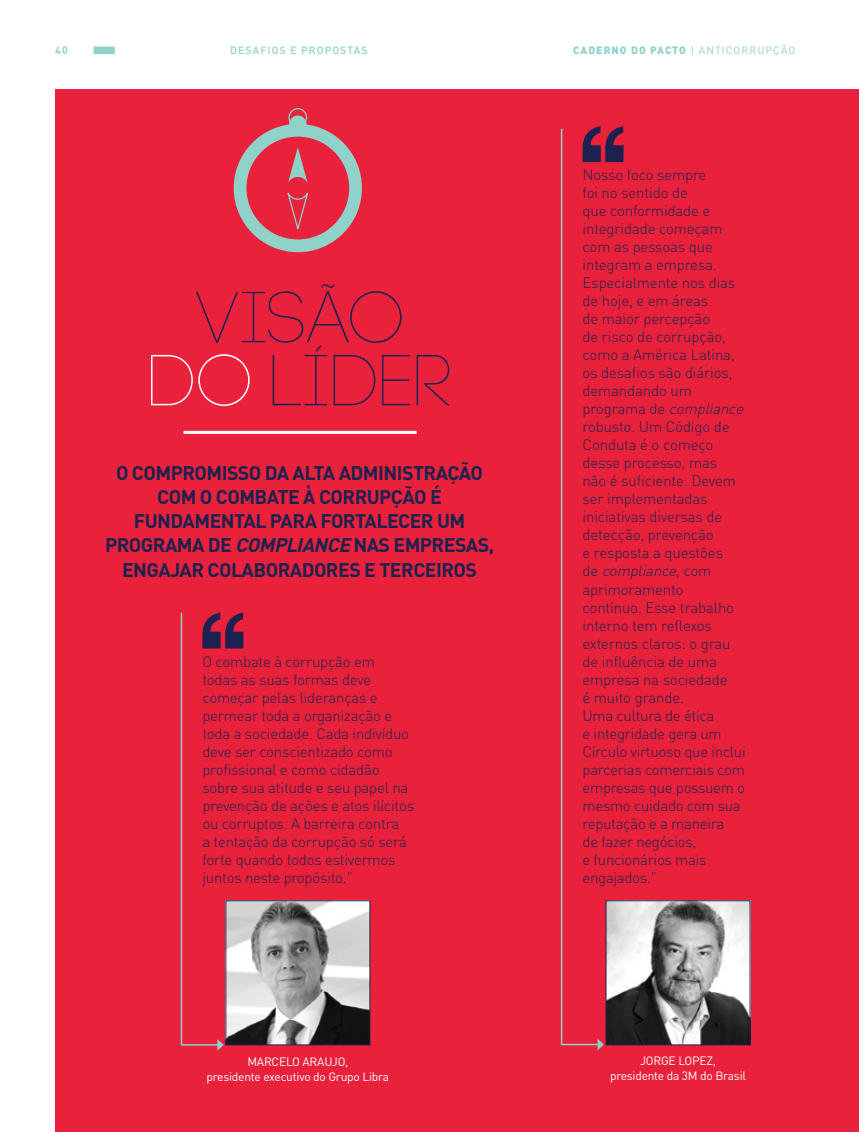
<style>
.page{position:relative;width:859px;height:1132px;background:#fff}
.page>*{position:absolute;margin:0;border:0;box-sizing:border-box;transform-origin:0 0}
.t1{font:72px/63px "Code Pro Light";letter-spacing:-.02em;color:#1d214f;text-align:center}
.t2{font:700 19.5px/24px "DIN";letter-spacing:-.03em;color:#1d214f;text-align:center}
.t3{font:300 15px/18px "DIN";letter-spacing:-.015em;color:#1d214f}
.t4{font:12px/15px "DIN";letter-spacing:-.02em;color:#fff}
.t5{font:900 10.5px "DIN";letter-spacing:.1em;color:#8fd2c9}
.t6{font:500 10.5px "DIN";letter-spacing:.1em;color:#8fd2c9}
.t7{font:700 10.5px "DIN";color:#8fd2c9}
.s1{font-weight:400}
.s2{color:#fff}
.s3{font-style:italic}
</style>
<div class="page">
<div style="left:55px;top:89px;width:804px;height:1042px;background:#ea213b"></div>
<hr style="left:183px;top:431px;width:234px;height:3px;background:#fff">
<img style="left:243px;top:902px;width:125px;height:140px">
<div style="left:225px;top:900px;width:145px;height:144px;border:1px solid #1d214f"></div>
<svg style="left:180px;top:612px;width:63px;height:438px"></svg>
<img style="left:623px;top:902px;width:125px;height:140px">
<div style="left:606px;top:900px;width:144px;height:144px;border:1px solid #1d214f"></div>
<svg style="left:560px;top:126px;width:63px;height:923px"></svg>
<div style="left:234px;top:124px;width:128px;height:128px;border:13px solid #8fd2c9;border-radius:50%"></div>
<div style="left:289px;top:115px;width:18px;height:18px;background:#8fd2c9;border-radius:50%"></div>
<div style="left:288px;top:108px;width:19px;height:19px;border:1px solid #8fd2c9;border-radius:50%"></div>
<svg style="left:287px;top:147px;width:22px;height:83px"></svg>
<div style="left:94px;top:47px;width:21px;height:7px;background:#8fd2c9"></div>
<p class="t7" style="left:55px;top:43px;width:14px">40</p>
<p class="t6" style="left:230px;top:43px;width:139px">DESAFIOS E PROPOSTAS</p>
<p class="t5" style="left:573px;top:43px;width:224px">CADERNO DO PACTO <span class="s1">| ANTICORRUPÇÃO</span></p>
<h1 class="t1" style="left:146px;top:286px;width:308px">VISÃO<br><span class="s2">DO</span> LÍDER</h1>
<h2 class="t2" style="left:105px;top:460px;width:391px">O COMPROMISSO DA ALTA ADMINISTRAÇÃO COM O COMBATE À CORRUPÇÃO É FUNDAMENTAL PARA FORTALECER UM PROGRAMA DE <span class="s3">COMPLIANCE</span> NAS EMPRESAS, ENGAJAR COLABORADORES E TERCEIROS</h2>
<p class="t3" style="left:202px;top:651px;width:213px">O combate à corrupção em<br>todas as suas formas deve começar pelas lideranças e permear toda a organização e toda a sociedade. Cada indivíduo deve ser conscientizado como profissional e como cidadão sobre sua atitude e seu papel na prevenção de ações e atos ilícitos ou corruptos. A barreira contra<br>a tentação da corrupção só será forte quando todos estivermos juntos neste propósito.”</p>
<p class="t4" style="left:247px;top:1053px;width:18px">Marcelo</p>
<p class="t4" style="left:302px;top:1053px;width:15px">Araujo</p>
<p class="t4" style="left:207px;top:1053px;width:184px;text-indent:139px">, presidente executivo do Grupo Libra</p>
<p class="t3" style="left:583px;top:165px;width:166px">N osso foco sempre<br>foi no sentido de<br>que conformidade e integridade começam com as pessoas que integram a empresa.<br>Especialmente nos dias de hoje, e em áreas<br>de maior percepção<br>de risco de corrupção, como a América Latina, os desafios são diários, demandando um<br>p ro g ra m a d e <span class="s3">compliance </span>robusto. U m Código de<br>Conduta é o começo desse processo, mas<br>não é suficiente. Devem ser implementadas iniciativas diversas de detecção, prevenção<br>e resposta a questões<br>d e <span class="s3">compliance</span>, c o m aprimoramento<br>contínuo. Esse trabalho interno tem reflexos externos claros: o grau de influência de uma empresa na sociedade<br>é muito grande.<br>U ma cultura de ética<br>e integridade gera um<br>Círculo virtuoso que inclui parcerias comerciais com empresas que possuem o mesmo cuidado com sua reputação e a maneira<br>de fazer negócios,<br>e funcionários mais engajados.”</p>
<p class="t4" style="left:640px;top:1052px;width:14px">Jorge</p>
<p class="t4" style="left:678px;top:1052px;width:14px">Lopez</p>
<p class="t4" style="left:610px;top:1052px;width:137px;text-indent:103px">, presidente da 3M do Brasil</p>
</div>
